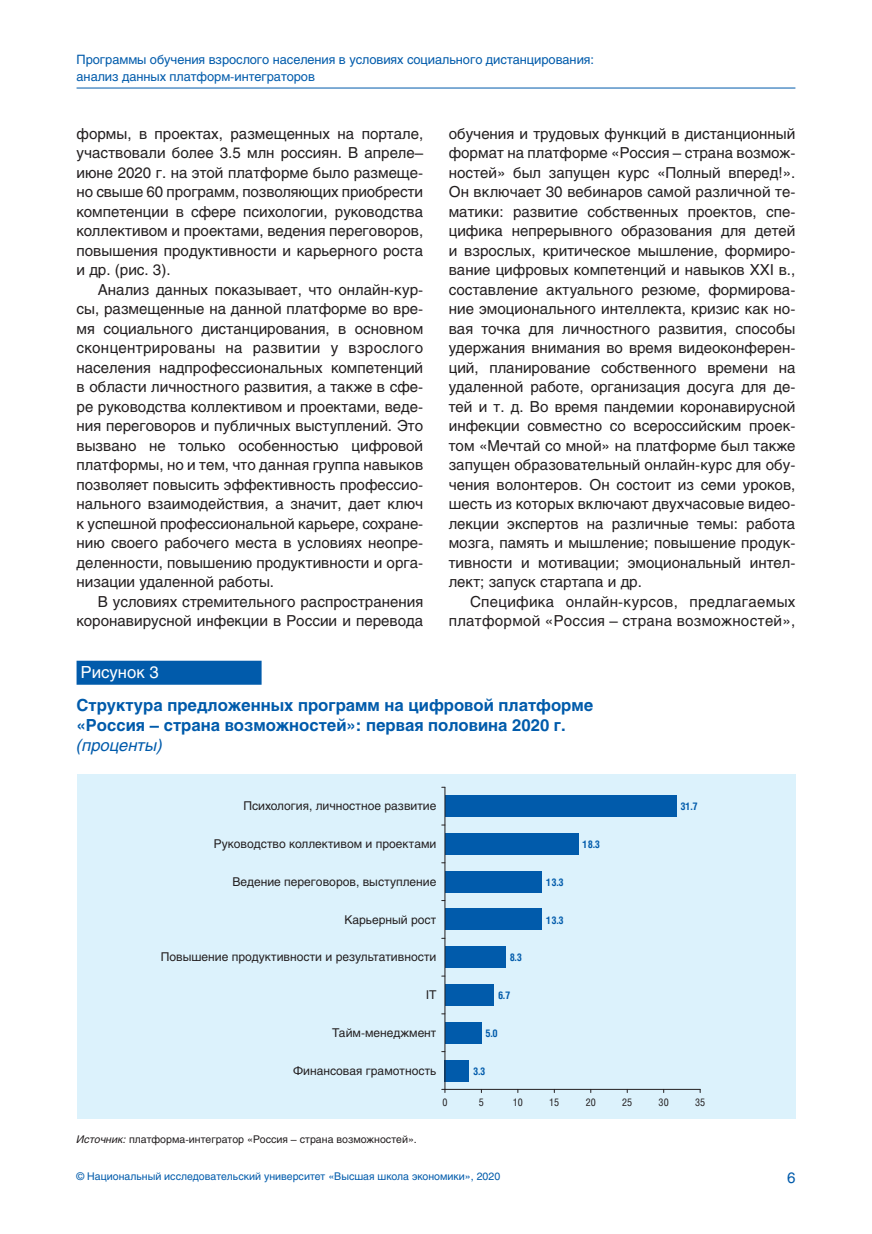
<style>
.page{position:relative;width:872px;height:1234px;background:#fff}
.page>*{position:absolute;margin:0;border:0;box-sizing:border-box;transform-origin:0 0}
.t1{font:700 16.5px/20.2px "Helios";color:#015bab}
.t2{font:italic 16.5px "Helios";color:#015bab}
.t3{font:16.5px "Helios";color:#fff}
.t4{font:15px/19.5px "Helios";color:#231f20;text-align:justify}
.t5{font:15px/19.5px "Helios";letter-spacing:.02em;color:#231f20;text-align:right}
.t6{font:15px "Helios";color:#015bab}
.t7{font:12.75px/16.5px "Helios";letter-spacing:-.005em;color:#015bab}
.t8{font:12px "Helios";color:#231f20}
.t9{font:10.5px "Helios";color:#015bab}
.t10{font:10.5px "Helios";color:#231f20}
.t11{font:700 10.5px "Helios Cond";color:#015bab}
.t12{font:10.5px "Helios Cond";color:#231f20}
.s1{font-style:italic}
</style>
<div class="page">
<hr style="left:77px;top:88px;width:718px;height:1px;background:#015bab">
<div style="left:77px;top:660px;width:184px;height:24px;background:#015bab"></div>
<div style="left:77px;top:774px;width:718px;height:344px;background:#dcf2fc"></div>
<div style="left:445px;top:1059px;width:24px;height:21px;background:#015bab"></div>
<div style="left:445px;top:1021px;width:36px;height:22px;background:#015bab"></div>
<div style="left:445px;top:984px;width:49px;height:21px;background:#015bab"></div>
<div style="left:445px;top:946px;width:60px;height:21px;background:#015bab"></div>
<div style="left:445px;top:908px;width:97px;height:21px;background:#015bab"></div>
<div style="left:445px;top:870px;width:97px;height:22px;background:#015bab"></div>
<div style="left:445px;top:833px;width:133px;height:21px;background:#015bab"></div>
<div style="left:445px;top:795px;width:231px;height:21px;background:#015bab"></div>
<hr style="left:445px;top:787px;width:1px;height:302px;background:#231f20">
<hr style="left:445px;top:1088px;width:255px;height:1px;background:#231f20">
<svg style="left:442px;top:1088px;width:4px;height:4px"></svg>
<p class="t7" style="left:77px;top:51px;width:519px">Программы обучения взрослого населения в условиях социального дистанцирования: анализ данных платформ-интеграторов</p>
<p class="t4" style="left:77px;top:123px;width:348px">формы, в проектах, размещенных на портале, участвовали более 3.5 млн россиян. В апреле– июне 2020 г. на этой платформе было размеще&shy;но свыше 60 программ, позволяющих приобрести компетенции в сфере психологии, руководства коллективом и проектами, ведения переговоров, повышения продуктивности и карьерного роста и др. (рис. 3).</p>
<p class="t4" style="left:77px;top:279px;width:348px;text-indent:21px">Анализ данных показывает, что онлайн-кур&shy;сы, размещенные на данной платформе во вре&shy;мя социального дистанцирования, в основном сконцентрированы на развитии у взрослого населения надпрофессиональных компетенций в области личностного развития, а также в сфе&shy;ре руководства коллективом и проектами, веде&shy;ния переговоров и публичных выступлений. Это вызвано не только особенностью цифровой платформы, но и тем, что данная группа навыков позволяет повысить эффективность профессио&shy;нального взаимодействия, а значит, дает ключ к успешной профессиональной карьере, сохране&shy;нию своего рабочего места в условиях неопре&shy;деленности, повышению продуктивности и орга&shy;низации удаленной работы.</p>
<p class="t4" style="left:77px;top:591px;width:348px;text-align:right">В условиях стремительного распространения коронавирусной инфекции в России и перевода</p>
<p class="t4" style="left:449px;top:123px;width:348px">обучения и трудовых функций в дистанционный формат на платформе «Россия – страна возмож&shy;ностей» был запущен курс «Полный вперед!».<br>Он включает 30 вебинаров самой различной те&shy;матики: развитие собственных проектов, спе&shy;цифика непрерывного образования для детей и взрослых, критическое мышление, формиро&shy;вание цифровых компетенций и навыков XXI в., составление актуального резюме, формирова&shy;ние эмоционального интеллекта, кризис как но&shy;вая точка для личностного развития, способы удержания внимания во время видеоконферен&shy;ций, планирование собственного времени на удаленной работе, организация досуга для де&shy;тей и т. д. Во время пандемии коронавирусной инфекции совместно со всероссийским проек&shy;том «Мечтай со мной» на платформе был также запущен образовательный онлайн-курс для обу&shy;чения волонтеров. Он состоит из семи уроков, шесть из которых включают двухчасовые видео&shy;лекции экспертов на различные темы: работа мозга, память и мышление; повышение продук&shy;тивности и мотивации; эмоциональный интел&shy;лект; запуск стартапа и др.</p>
<p class="t5" style="left:449px;top:591px;width:348px">Специфика онлайн-курсов, предлагаемых платформой «Россия – страна возможностей»,</p>
<p class="t3" style="left:81px;top:661px;width:79px">Рисунок 3</p>
<p class="t1" style="left:77px;top:694px;width:518px">Структура предложенных программ на цифровой платформе «Россия – страна возможностей»: первая половина 2020 г.</p>
<p class="t2" style="left:77px;top:734px;width:88px">(проценты)</p>
<p class="t8" style="left:243px;top:798px;width:194px">Психология, личностное развитие</p>
<p class="t11" style="left:680px;top:799px;width:19px">31.7</p>
<p class="t8" style="left:214px;top:836px;width:224px">Руководство коллективом и проектами</p>
<p class="t11" style="left:582px;top:837px;width:19px">18.3</p>
<p class="t8" style="left:232px;top:873px;width:205px">Ведение переговоров, выступление</p>
<p class="t11" style="left:546px;top:874px;width:19px">13.3</p>
<p class="t8" style="left:344px;top:911px;width:94px">Карьерный рост</p>
<p class="t11" style="left:546px;top:912px;width:19px">13.3</p>
<p class="t8" style="left:161px;top:949px;width:277px">Повышение продуктивности и результативности</p>
<p class="t11" style="left:510px;top:950px;width:14px">8.3</p>
<p class="t8" style="left:426px;top:987px;width:12px">IT</p>
<p class="t11" style="left:498px;top:988px;width:14px">6.7</p>
<p class="t8" style="left:332px;top:1024px;width:106px">Тайм-менеджмент</p>
<p class="t11" style="left:485px;top:1025px;width:14px">5.0</p>
<p class="t8" style="left:293px;top:1062px;width:145px">Финансовая грамотность</p>
<p class="t11" style="left:473px;top:1063px;width:14px">3.3</p>
<p class="t10" style="left:77px;top:1131px;width:342px"><span class="s1">Источник:</span> платформа-интегратор «Россия – страна возможностей».</p>
<p class="t12" style="left:442px;top:1095px;width:7px">0</p>
<p class="t12" style="left:479px;top:1095px;width:7px">5</p>
<p class="t12" style="left:513px;top:1095px;width:12px">10</p>
<p class="t12" style="left:549px;top:1095px;width:12px">15</p>
<p class="t12" style="left:586px;top:1095px;width:12px">20</p>
<p class="t12" style="left:622px;top:1095px;width:12px">25</p>
<p class="t12" style="left:658px;top:1095px;width:12px">30</p>
<p class="t12" style="left:695px;top:1095px;width:12px">35</p>
<p class="t9" style="left:77px;top:1168px;width:425px">© Национальный исследовательский университет «Высшая школа экономики», 2020</p>
<p class="t6" style="left:787px;top:1167px;width:10px">6</p>
</div>
